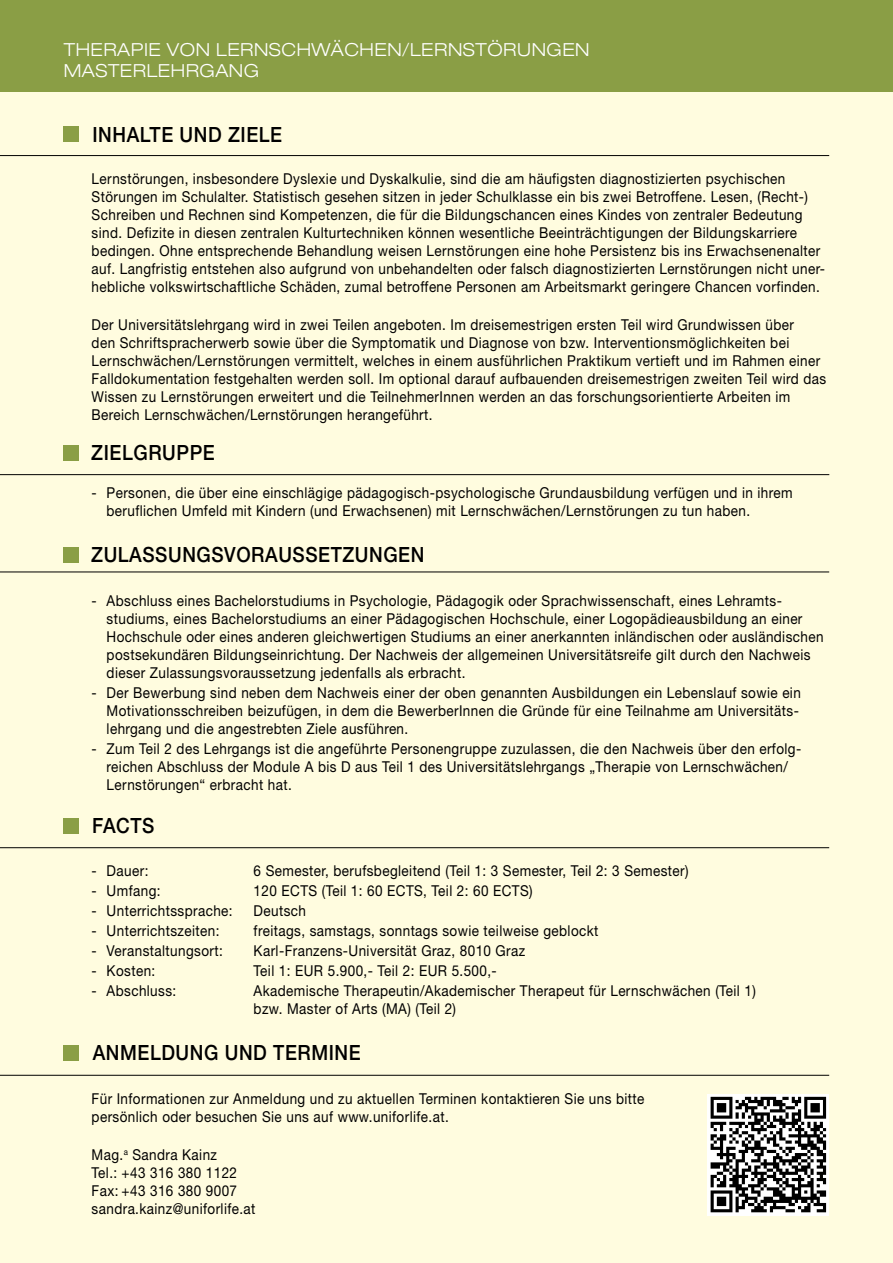
<style>
.page{position:relative;width:893px;height:1263px;background:#fffcdf}
.page>*{position:absolute;margin:0;border:0;box-sizing:border-box;transform-origin:0 0}
.t1{font:500 21px "Helvetica Neue LT Pro";letter-spacing:.03em;color:#000;scale:.9 1}
.t2{font:300 expanded 18px/21.6px "Helvetica Neue LT Pro";letter-spacing:.03em;color:#fff}
.t3{font:15px/18px "Helvetica Neue LT Std";letter-spacing:.03em;color:#000;scale:.9 1}
</style>
<div class="page">
<div style="left:0;top:0;width:893px;height:91px;background:#8a9e45"></div>
<div style="left:63px;top:126px;width:15px;height:16px;background:#8a9e45"></div>
<hr style="left:0;top:155px;width:829px;height:1px;background:#000">
<div style="left:63px;top:445px;width:15px;height:15px;background:#8a9e45"></div>
<hr style="left:0;top:474px;width:829px;height:1px;background:#000">
<div style="left:63px;top:547px;width:15px;height:15px;background:#8a9e45"></div>
<hr style="left:0;top:571px;width:829px;height:1px;background:#000">
<hr style="left:0;top:847px;width:829px;height:1px;background:#000">
<div style="left:63px;top:818px;width:15px;height:15px;background:#8a9e45"></div>
<hr style="left:0;top:1075px;width:829px;height:1px;background:#000">
<svg style="left:707px;top:1094px;width:122px;height:121px;background:#f2f2f2"></svg>
<svg style="left:711px;top:1097px;width:115px;height:115px;background:#797979"></svg>
<div style="left:64px;top:1045px;width:15px;height:15px;background:#8a9e45"></div>
<p class="t2" style="left:64px;top:38px;width:527px">THERAPIE VON LERNSCHWÄCHEN/LERNSTÖRUNGEN<br>MASTERLEHRGANG</p>
<h1 class="t1" style="left:92px;top:121px;width:212px">INHALTE UND ZIELE</h1>
<p class="t3" style="left:92px;top:169px;width:816px">Lernstörungen, insbesondere Dyslexie und Dyskalkulie, sind die am häufigsten diagnostizierten psychischen Störungen im Schulalter. Statistisch gesehen sitzen in jeder Schulklasse ein bis zwei Betroffene. Lesen, (Recht-)<br>Schreiben und Rechnen sind Kompetenzen, die für die Bildungschancen eines Kindes von zentraler Bedeutung sind. Defizite in diesen zentralen Kulturtechniken können wesentliche Beeinträchtigungen der Bildungskarriere bedingen. Ohne entsprechende Behandlung weisen Lernstörungen eine hohe Persistenz bis ins Erwachsenenalter auf. Langfristig entstehen also aufgrund von unbehandelten oder falsch diagnostizierten Lernstörungen nicht uner&shy;hebliche volkswirtschaftliche Schäden, zumal betroffene Personen am Arbeitsmarkt geringere Chancen vorfinden.</p>
<p class="t3" style="left:92px;top:316px;width:818px">Der Universitätslehrgang wird in zwei Teilen angeboten. Im dreisemestrigen ersten Teil wird Grundwissen über<br>den Schriftspracherwerb sowie über die Symptomatik und Diagnose von bzw. Interventionsmöglichkeiten bei Lernschwächen/Lernstörungen vermittelt, welches in einem ausführlichen Praktikum vertieft und im Rahmen einer Falldokumentation festgehalten werden soll. Im optional darauf aufbauenden dreisemestrigen zweiten Teil wird das Wissen zu Lernstörungen erweitert und die TeilnehmerInnen werden an das forschungsorientierte Arbeiten im Bereich Lernschwächen/Lernstörungen herangeführt.</p>
<h1 class="t1" style="left:91px;top:440px;width:139px">ZIELGRUPPE</h1>
<p class="t3" style="left:107px;top:484px;width:764px;text-indent:-15px">- Personen, die über eine einschlägige pädagogisch-psychologische Grundausbildung verfügen und in ihrem beruflichen Umfeld mit Kindern (und Erwachsenen) mit Lernschwächen/Lernstörungen zu tun haben.</p>
<h1 class="t1" style="left:91px;top:542px;width:372px">ZULASSUNGSVORAUSSETZUNGEN</h1>
<p class="t3" style="left:107px;top:591px;width:798px;text-indent:-15px">- Abschluss eines Bachelorstudiums in Psychologie, Pädagogik oder Sprachwissenschaft, eines Lehramts&shy;studiums, eines Bachelorstudiums an einer Pädagogischen Hochschule, einer Logopädieausbildung an einer Hochschule oder eines anderen gleichwertigen Studiums an einer anerkannten inländischen oder ausländischen postsekundären Bildungseinrichtung. Der Nachweis der allgemeinen Universitätsreife gilt durch den Nachweis dieser Zulassungsvoraussetzung jedenfalls als erbracht.</p>
<p class="t3" style="left:107px;top:683px;width:773px;text-indent:-15px">- Der Bewerbung sind neben dem Nachweis einer der oben genannten Ausbildungen ein Lebenslauf sowie ein<br>Motivationsschreiben beizufügen, in dem die BewerberInnen die Gründe für eine Teilnahme am Universitäts&shy;lehrgang und die angestrebten Ziele ausführen.</p>
<p class="t3" style="left:107px;top:739px;width:773px;text-indent:-15px">- Zum Teil 2 des Lehrgangs ist die angeführte Personengruppe zuzulassen, die den Nachweis über den erfolg&shy;reichen Abschluss der Module A bis D aus Teil 1 des Universitätslehrgangs „Therapie von Lernschwächen/<br>Lernstörungen“ erbracht hat.</p>
<h1 class="t1" style="left:92px;top:813px;width:71px">FACTS</h1>
<p class="t3" style="left:92px;top:861px;width:65px">- Dauer:</p>
<p class="t3" style="left:254px;top:861px;width:485px">6 Semester, berufsbegleitend (Teil 1: 3 Semester, Teil 2: 3 Semester)</p>
<p class="t3" style="left:92px;top:881px;width:78px">- Umfang:</p>
<p class="t3" style="left:254px;top:881px;width:312px">120 ECTS (Teil 1: 60 ECTS, Teil 2: 60 ECTS)</p>
<p class="t3" style="left:92px;top:901px;width:158px">- Unterrichtssprache:</p>
<p class="t3" style="left:254px;top:901px;width:60px">Deutsch</p>
<p class="t3" style="left:92px;top:921px;width:144px">- Unterrichtszeiten:</p>
<p class="t3" style="left:254px;top:921px;width:385px">freitags, samstags, sonntags sowie teilweise geblockt</p>
<p class="t3" style="left:92px;top:942px;width:147px">- Veranstaltungsort:</p>
<p class="t3" style="left:254px;top:942px;width:303px">Karl-Franzens-Universität Graz, 8010 Graz</p>
<p class="t3" style="left:92px;top:962px;width:72px">- Kosten:</p>
<p class="t3" style="left:254px;top:962px;width:272px">Teil 1: EUR 5.900,- Teil 2: EUR 5.500,-</p>
<p class="t3" style="left:92px;top:982px;width:96px">- Abschluss:</p>
<p class="t3" style="left:254px;top:982px;width:560px">Akademische Therapeutin/Akademischer Therapeut für Lernschwächen (Teil 1) bzw. Master of Arts (MA) (Teil 2)</p>
<h1 class="t1" style="left:93px;top:1040px;width:299px">ANMELDUNG UND TERMINE</h1>
<p class="t3" style="left:92px;top:1090px;width:616px">Für Informationen zur Anmeldung und zu aktuellen Terminen kontaktieren Sie uns bitte persönlich oder besuchen Sie uns auf www.uniforlife.at.</p>
<p class="t3" style="left:92px;top:1146px;width:184px">Mag.<sup>a</sup> Sandra Kainz<br>Tel.: +43 316 380 1122<br>Fax: +43 316 380 9007 sandra.kainz@uniforlife.at</p>
</div>
